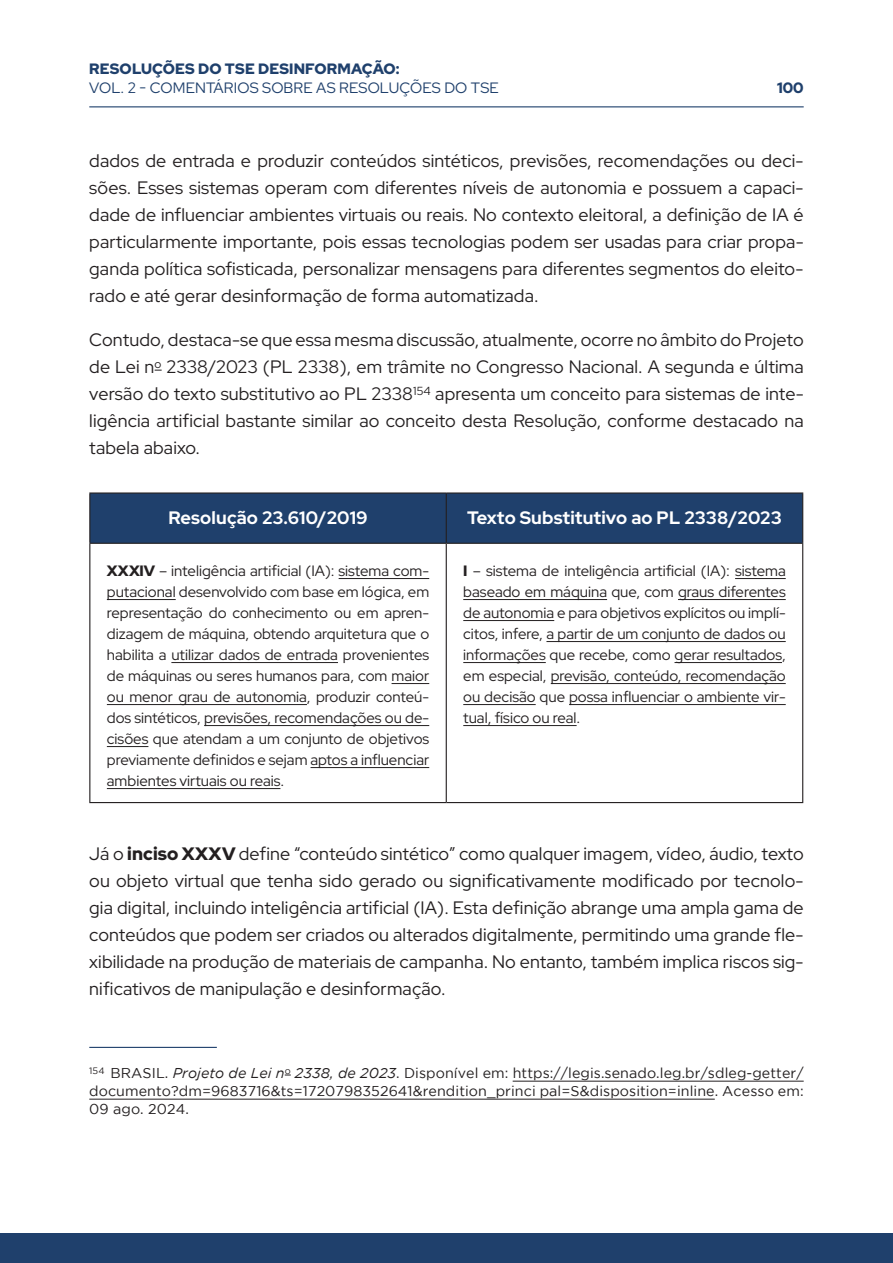
<style>
.page{position:relative;width:893px;height:1263px;background:#fff}
.page>*{position:absolute;margin:0;border:0;box-sizing:border-box;transform-origin:0 0}
.t1{font:18px/27px "Red Hat Display";letter-spacing:.01em;color:#231f20;text-align:justify}
.t2{font:700 18px "Red Hat Display";letter-spacing:.01em;color:#fff}
.t3{font:15px/21px "Red Hat Display";color:#231f20;text-align:justify}
.t4{font:15px "Red Hat Display";letter-spacing:.01em;color:#1f406c}
.t5{font:900 15px "Red Hat Display";letter-spacing:.01em;color:#1f406c}
.t6{font:14.25px/18px "Gotham";letter-spacing:.005em;color:#231f20;text-align:justify}
.s1{font-weight:900}
.s2{font-style:italic}
</style>
<div class="page">
<div style="left:0;top:1233px;width:893px;height:30px;background:#1f406c"></div>
<hr style="left:89px;top:106px;width:715px;height:1px;background:#1f406c">
<div style="left:90px;top:494px;width:712px;height:49px;background:#1f406c"></div>
<hr style="left:446px;top:494px;width:1px;height:49px;background:#231f20">
<hr style="left:446px;top:544px;width:1px;height:258px;background:#231f20">
<hr style="left:89px;top:544px;width:1px;height:258px;background:#231f20">
<hr style="left:802px;top:544px;width:1px;height:258px;background:#231f20">
<hr style="left:89px;top:802px;width:357px;height:1px;background:#231f20">
<hr style="left:446px;top:802px;width:357px;height:1px;background:#231f20">
<hr style="left:89px;top:492px;width:357px;height:2px;background:#231f20">
<hr style="left:89px;top:494px;width:1px;height:49px;background:#231f20">
<hr style="left:446px;top:492px;width:357px;height:2px;background:#231f20">
<hr style="left:802px;top:494px;width:1px;height:49px;background:#231f20">
<hr style="left:89px;top:543px;width:357px;height:1px;background:#231f20">
<hr style="left:446px;top:543px;width:357px;height:1px;background:#231f20">
<hr style="left:339px;top:578px;width:90px;height:1px;background:#231f20">
<hr style="left:107px;top:599px;width:69px;height:1px;background:#231f20">
<hr style="left:171px;top:662px;width:167px;height:1px;background:#231f20">
<hr style="left:392px;top:683px;width:37px;height:1px;background:#231f20">
<hr style="left:107px;top:704px;width:200px;height:1px;background:#231f20">
<hr style="left:204px;top:725px;width:225px;height:1px;background:#231f20">
<hr style="left:107px;top:746px;width:41px;height:1px;background:#231f20">
<hr style="left:311px;top:767px;width:118px;height:1px;background:#231f20">
<hr style="left:107px;top:788px;width:173px;height:1px;background:#231f20">
<hr style="left:735px;top:578px;width:51px;height:1px;background:#231f20">
<hr style="left:463px;top:599px;width:144px;height:1px;background:#231f20">
<hr style="left:678px;top:599px;width:108px;height:1px;background:#231f20">
<hr style="left:463px;top:620px;width:91px;height:1px;background:#231f20">
<hr style="left:546px;top:641px;width:240px;height:1px;background:#231f20">
<hr style="left:463px;top:662px;width:83px;height:1px;background:#231f20">
<hr style="left:674px;top:662px;width:108px;height:1px;background:#231f20">
<hr style="left:551px;top:683px;width:235px;height:1px;background:#231f20">
<hr style="left:463px;top:704px;width:73px;height:1px;background:#231f20">
<hr style="left:569px;top:704px;width:217px;height:1px;background:#231f20">
<hr style="left:463px;top:725px;width:114px;height:1px;background:#231f20">
<hr style="left:89px;top:1047px;width:128px;height:1px;background:#1f406c">
<hr style="left:513px;top:1081px;width:291px;height:1px;background:#231f20">
<hr style="left:89px;top:1099px;width:626px;height:1px;background:#231f20">
<p class="t5" style="left:89px;top:59px;width:312px">RESOLUÇÕES DO TSE DESINFORMAÇÃO:</p>
<p class="t4" style="left:89px;top:78px;width:392px">VOL. 2 - Comentários sobre as Resoluções do TSE</p>
<p class="t5" style="left:777px;top:78px;width:28px">100</p>
<p class="t1" style="left:89px;top:147px;width:716px">dados de entrada e produzir conteúdos sintéticos, previsões, recomendações ou deci&shy;sões. Esses sistemas operam com diferentes níveis de autonomia e possuem a capaci&shy;dade de influenciar ambientes virtuais ou reais. No contexto eleitoral, a definição de IA é particularmente importante, pois essas tecnologias podem ser usadas para criar propa&shy;ganda política sofisticada, personalizar mensagens para diferentes segmentos do eleito&shy;rado e até gerar desinformação de forma automatizada.</p>
<p class="t1" style="left:89px;top:326px;width:716px">Contudo, destaca-se que essa mesma discussão, atualmente, ocorre no âmbito do Projeto de Lei n<sup>o</sup> 2338/2023 (PL 2338), em trâmite no Congresso Nacional. A segunda e última versão do texto substitutivo ao PL 2338<sup>154</sup> apresenta um conceito para sistemas de inte&shy;ligência artificial bastante similar ao conceito desta Resolução, conforme destacado na tabela abaixo.</p>
<p class="t2" style="left:169px;top:506px;width:201px">Resolução 23.610/2019</p>
<p class="t2" style="left:467px;top:506px;width:316px">Texto Substitutivo ao PL 2338/2023</p>
<p class="t3" style="left:107px;top:559px;width:324px"><span class="s1">XXXIV</span> – inteligência artificial (IA): sistema com&shy;putacional desenvolvido com base em lógica, em representação do conhecimento ou em apren&shy;dizagem de máquina, obtendo arquitetura que o habilita a utilizar dados de entrada provenientes de máquinas ou seres humanos para, com maior ou menor grau de autonomia, produzir conteú&shy;dos sintéticos, previsões, recomendações ou de&shy;cisões que atendam a um conjunto de objetivos previamente definidos e sejam aptos a influenciar ambientes virtuais ou reais.</p>
<p class="t3" style="left:463px;top:559px;width:324px"><span class="s1">I</span> – sistema de inteligência artificial (IA): sistema baseado em máquina que, com graus diferentes de autonomia e para objetivos explícitos ou implí&shy;citos, infere, a partir de um conjunto de dados ou informações que recebe, como gerar resultados, em especial, previsão, conteúdo, recomendação ou decisão que possa influenciar o ambiente vir&shy;tual, físico ou real.</p>
<p class="t1" style="left:89px;top:840px;width:716px">Já o <span class="s1">inciso XXXV</span> define “conteúdo sintético” como qualquer imagem, vídeo, áudio, texto ou objeto virtual que tenha sido gerado ou significativamente modificado por tecnolo&shy;gia digital, incluindo inteligência artificial (IA). Esta definição abrange uma ampla gama de conteúdos que podem ser criados ou alterados digitalmente, permitindo uma grande fle&shy;xibilidade na produção de materiais de campanha. No entanto, também implica riscos sig&shy;nificativos de manipulação e desinformação.</p>
<p class="t6" style="left:89px;top:1064px;width:716px"><sup>154</sup> BRASIL. <span class="s2">Projeto de Lei n</span><sup>o</sup> <span class="s2">2338, de 2023</span>. Disponível em: https://legis.senado.leg.br/sdleg-getter/ documento?dm=9683716&amp;ts=1720798352641&amp;rendition_princi pal=S&amp;disposition=inline. Acesso em:<br>09 ago. 2024.</p>
</div>
